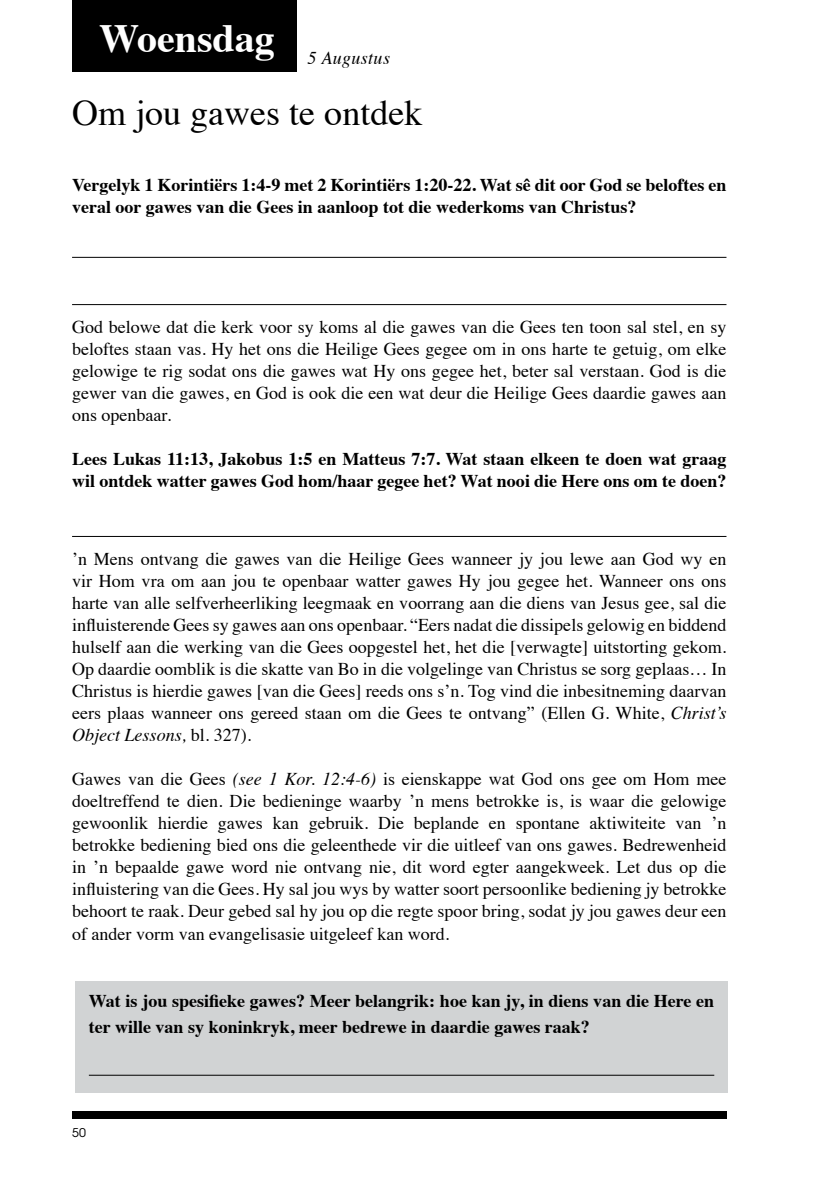
<style>
.page{position:relative;width:840px;height:1191px;background:#fff}
.page>*{position:absolute;margin:0;border:0;box-sizing:border-box;transform-origin:0 0}
.t1{font:700 40px "Times";color:#fff}
.t2{font:36px "Times";color:#000}
.t3{font:18px/22px "Times";color:#000;text-align:justify}
.t4{font:700 18px/22px "Times";color:#000}
.t5{font:italic 18px "Times";letter-spacing:.02em;color:#000}
.t6{font:12px "ITC Avant Garde Std";color:#000}
.s1{font-style:italic}
</style>
<div class="page">
<div style="left:72px;top:1111px;width:654px;height:8px;background:#000"></div>
<div style="left:72px;top:0;width:225px;height:71px;background:#000"></div>
<hr style="left:72px;top:257px;width:654px;height:1px;background:#000">
<hr style="left:72px;top:536px;width:654px;height:1px;background:#000">
<hr style="left:72px;top:304px;width:654px;height:1px;background:#000">
<div style="left:75px;top:980px;width:652px;height:112px;background:#d1d3d4"></div>
<hr style="left:89px;top:1074px;width:624px;height:1px;background:#000">
<h1 class="t1" style="left:99px;top:0;width:177px">Woensdag</h1>
<p class="t5" style="left:307px;top:42px;width:84px">5 Augustus</p>
<h2 class="t2" style="left:72px;top:80px;width:351px">Om jou gawes te ontdek</h2>
<p class="t4" style="left:72px;top:172px;width:655px">Vergelyk 1 Korintiërs 1:4-9 met 2 Korintiërs 1:20-22. Wat sê dit oor God se beloftes en veral oor gawes van die Gees in aanloop tot die wederkoms van Christus?</p>
<p class="t3" style="left:72px;top:315px;width:655px">God belowe dat die kerk voor sy koms al die gawes van die Gees ten toon sal stel, en sy beloftes staan vas. Hy het ons die Heilige Gees gegee om in ons harte te getuig, om elke gelowige te rig sodat ons die gawes wat Hy ons gegee het, beter sal verstaan. God is die gewer van die gawes, en God is ook die een wat deur die Heilige Gees daardie gawes aan ons openbaar.</p>
<p class="t4" style="left:72px;top:446px;width:655px">Lees Lukas 11:13, Jakobus 1:5 en Matteus 7:7. Wat staan elkeen te doen wat graag wil ontdek watter gawes God hom/haar gegee het? Wat nooi die Here ons om te doen?</p>
<p class="t3" style="left:72px;top:547px;width:655px">’n Mens ontvang die gawes van die Heilige Gees wanneer jy jou lewe aan God wy en vir Hom vra om aan jou te openbaar watter gawes Hy jou gegee het. Wanneer ons ons harte van alle selfverheerliking leegmaak en voorrang aan die diens van Jesus gee, sal die influisterende Gees sy gawes aan ons openbaar. “Eers nadat die dissipels gelowig en biddend hulself aan die werking van die Gees oopgestel het, het die [verwagte] uitstorting gekom.<br>Op daardie oomblik is die skatte van Bo in die volgelinge van Christus se sorg geplaas… In Christus is hierdie gawes [van die Gees] reeds ons s’n. Tog vind die inbesitneming daarvan eers plaas wanneer ons gereed staan om die Gees te ontvang” (Ellen G. White, <span class="s1">Christ’s Object Lessons,</span> bl. 327).</p>
<p class="t3" style="left:72px;top:767px;width:655px">Gawes van die Gees <span class="s1">(see 1 Kor. 12:4-6)</span> is eienskappe wat God ons gee om Hom mee doeltreffend te dien. Die bedieninge waarby ’n mens betrokke is, is waar die gelowige gewoonlik hierdie gawes kan gebruik. Die beplande en spontane aktiwiteite van ’n betrokke bediening bied ons die geleenthede vir die uitleef van ons gawes. Bedrewenheid in ’n bepaalde gawe word nie ontvang nie, dit word egter aangekweek. Let dus op die influistering van die Gees. Hy sal jou wys by watter soort persoonlike bediening jy betrokke behoort te raak. Deur gebed sal hy jou op die regte spoor bring, sodat jy jou gawes deur een of ander vorm van evangelisasie uitgeleef kan word.</p>
<p class="t4" style="left:89px;top:986px;width:626px;line-height:26px">Wat is jou spesifieke gawes? Meer belangrik: hoe kan jy, in diens van die Here en ter wille van sy koninkryk, meer bedrewe in daardie gawes raak?</p>
<p class="t6" style="left:72px;top:1125px;width:15px">50</p>
</div>
